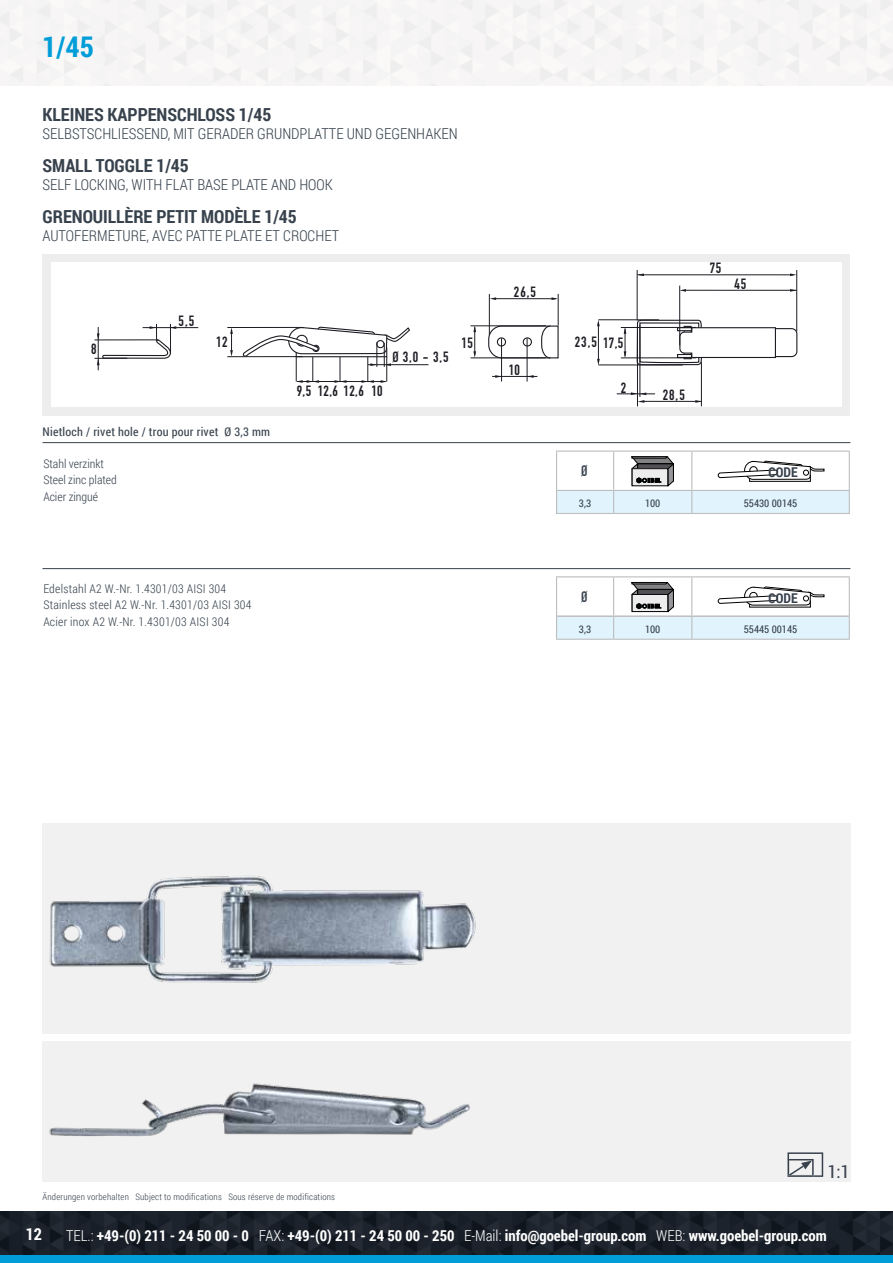
<style>
.page{position:relative;width:893px;height:1263px;background:#fff}
.page>*{position:absolute;margin:0;border:0;box-sizing:border-box;transform-origin:0 0}
.t1{font:700 28.5px "Roboto Condensed";color:#009dd8}
.t2{font:700 18px "Roboto Condensed";color:#38424d}
.t3{font:18px "Roboto Condensed";color:#38424d}
.t4{font:700 16.5px "Roboto Condensed";color:#fff}
.t5{font:300 15px "Roboto Condensed";color:#38424d}
.t6{font:700 15px "Roboto Condensed";color:#fff}
.t7{font:15px "DIN Engschrift";color:#38424d}
.t8{font:14.7px "DIN Engschrift";letter-spacing:.025em;color:#1c1c23}
.t9{font:700 13.5px "Roboto Condensed";color:#38424d}
.t10{font:300 12px/16.5px "Roboto Condensed";letter-spacing:.02em;color:#38424d}
.t11{font:300 12px/16.5px "Roboto Condensed";color:#38424d}
.t12{font:12px "Roboto Condensed";letter-spacing:.02em;color:#38424d}
.t13{font:10.5px "Roboto Condensed";color:#38424d}
.t14{font:300 9px "Roboto Condensed";letter-spacing:.02em;color:#38424d}
.s1{font-weight:300}
</style>
<div class="page">
<div style="left:0;top:1254px;width:893px;height:9px;background:#009dd8"></div>
<img style="left:0;top:1212px;width:893px;height:42px">
<div style="left:43px;top:823px;width:807px;height:210px;background:#f1f1f1"></div>
<div style="left:43px;top:1042px;width:807px;height:140px;background:#f1f1f1"></div>
<div style="left:43px;top:254px;width:807px;height:162px;background:#ededed"></div>
<div style="left:51px;top:263px;width:791px;height:144px;background:#fff"></div>
<hr style="left:43px;top:442px;width:807px;height:1px;background:#38424d">
<hr style="left:43px;top:568px;width:807px;height:1px;background:#38424d">
<hr style="left:556px;top:450px;width:58px;height:2px;background:#bcbec0">
<hr style="left:556px;top:452px;width:1px;height:38px;background:#bcbec0">
<hr style="left:614px;top:450px;width:78px;height:2px;background:#bcbec0">
<hr style="left:613px;top:452px;width:1px;height:38px;background:#bcbec0">
<hr style="left:692px;top:450px;width:158px;height:2px;background:#bcbec0">
<hr style="left:691px;top:452px;width:1px;height:38px;background:#bcbec0">
<hr style="left:849px;top:452px;width:1px;height:38px;background:#bcbec0">
<hr style="left:556px;top:513px;width:58px;height:1px;background:#bcbec0">
<hr style="left:614px;top:513px;width:78px;height:1px;background:#bcbec0">
<hr style="left:692px;top:513px;width:158px;height:1px;background:#bcbec0">
<hr style="left:556px;top:576px;width:58px;height:1px;background:#bcbec0">
<hr style="left:556px;top:577px;width:1px;height:39px;background:#bcbec0">
<hr style="left:614px;top:576px;width:78px;height:1px;background:#bcbec0">
<hr style="left:613px;top:577px;width:1px;height:38px;background:#bcbec0">
<hr style="left:692px;top:576px;width:158px;height:1px;background:#bcbec0">
<hr style="left:691px;top:577px;width:1px;height:38px;background:#bcbec0">
<hr style="left:849px;top:577px;width:1px;height:39px;background:#bcbec0">
<hr style="left:556px;top:639px;width:58px;height:1px;background:#bcbec0">
<hr style="left:614px;top:639px;width:78px;height:1px;background:#bcbec0">
<hr style="left:692px;top:639px;width:158px;height:1px;background:#bcbec0">
<svg style="left:787px;top:1152px;width:36px;height:25px"></svg>
<svg style="left:556px;top:456px;width:294px;height:57px"></svg>
<svg style="left:556px;top:582px;width:294px;height:57px"></svg>
<hr style="left:598px;top:323px;width:1px;height:39px;background:#1c1c23">
<hr style="left:637px;top:275px;width:156px;height:1px;background:#1c1c23">
<hr style="left:796px;top:270px;width:1px;height:62px;background:#1c1c23">
<svg style="left:488px;top:325px;width:71px;height:34px"></svg>
<hr style="left:637px;top:270px;width:1px;height:51px;background:#1c1c23">
<hr style="left:679px;top:286px;width:1px;height:59px;background:#1c1c23">
<hr style="left:701px;top:362px;width:1px;height:44px;background:#1c1c23">
<hr style="left:637px;top:331px;width:1px;height:75px;background:#1c1c23">
<hr style="left:598px;top:319px;width:61px;height:1px;background:#1c1c23">
<hr style="left:598px;top:365px;width:85px;height:1px;background:#1c1c23">
<hr style="left:640px;top:325px;width:1px;height:72px;background:#1c1c23">
<hr style="left:685px;top:290px;width:112px;height:1px;background:#1c1c23">
<hr style="left:643px;top:401px;width:59px;height:1px;background:#1c1c23">
<hr style="left:617px;top:394px;width:38px;height:1px;background:#1c1c23">
<svg style="left:637px;top:273px;width:7px;height:3px"></svg>
<svg style="left:790px;top:273px;width:6px;height:3px"></svg>
<svg style="left:679px;top:289px;width:7px;height:3px"></svg>
<svg style="left:631px;top:392px;width:15px;height:11px"></svg>
<svg style="left:695px;top:400px;width:7px;height:3px"></svg>
<hr style="left:495px;top:298px;width:61px;height:1px;background:#1c1c23">
<hr style="left:558px;top:294px;width:1px;height:31px;background:#1c1c23">
<hr style="left:489px;top:294px;width:1px;height:41px;background:#1c1c23">
<svg style="left:490px;top:297px;width:6px;height:3px"></svg>
<svg style="left:551px;top:297px;width:7px;height:3px"></svg>
<hr style="left:621px;top:327px;width:75px;height:1px;background:#1c1c23">
<svg style="left:624px;top:328px;width:2px;height:30px"></svg>
<hr style="left:621px;top:358px;width:75px;height:1px;background:#1c1c23">
<hr style="left:227px;top:327px;width:76px;height:1px;background:#1c1c23">
<svg style="left:230px;top:328px;width:3px;height:28px"></svg>
<hr style="left:227px;top:356px;width:76px;height:1px;background:#1c1c23">
<hr style="left:471px;top:325px;width:75px;height:1px;background:#1c1c23">
<svg style="left:473px;top:326px;width:3px;height:32px"></svg>
<hr style="left:471px;top:358px;width:75px;height:1px;background:#1c1c23">
<hr style="left:98px;top:327px;width:1px;height:43px;background:#1c1c23">
<hr style="left:95px;top:340px;width:63px;height:1px;background:#1c1c23">
<hr style="left:95px;top:358px;width:32px;height:1px;background:#1c1c23">
<hr style="left:143px;top:327px;width:55px;height:1px;background:#1c1c23">
<svg style="left:97px;top:324px;width:79px;height:41px"></svg>
<hr style="left:492px;top:376px;width:45px;height:1px;background:#1c1c23">
<hr style="left:501px;top:338px;width:1px;height:43px;background:#1c1c23">
<hr style="left:527px;top:338px;width:1px;height:43px;background:#1c1c23">
<hr style="left:368px;top:364px;width:60px;height:1px;background:#1c1c23">
<svg style="left:636px;top:307px;width:162px;height:70px"></svg>
<svg style="left:243px;top:326px;width:167px;height:57px"></svg>
<img style="left:42px;top:870px;width:434px;height:116px">
<img style="left:42px;top:1066px;width:428px;height:116px">
<h1 class="t1" style="left:43px;top:27px;width:53px">1/45</h1>
<p class="t2" style="left:43px;top:102px;width:230px">KLEINES KAPPENSCHLOSS 1/45</p>
<p class="t5" style="left:43px;top:123px;width:417px">SELBSTSCHLIESSEND, MIT GERADER GRUNDPLATTE UND GEGENHAKEN</p>
<p class="t2" style="left:43px;top:153px;width:148px">SMALL TOGGLE 1/45</p>
<p class="t5" style="left:43px;top:174px;width:292px">SELF LOCKING, WITH FLAT BASE PLATE AND HOOK</p>
<p class="t2" style="left:43px;top:204px;width:256px">GRENOUILLÈRE PETIT MODÈLE 1/45</p>
<p class="t5" style="left:43px;top:225px;width:298px">AUTOFERMETURE, AVEC PATTE PLATE ET CROCHET</p>
<p class="t8" style="left:91px;top:340px;width:7px">8</p>
<p class="t8" style="left:179px;top:312px;width:17px">5,5</p>
<p class="t8" style="left:216px;top:333px;width:13px">12</p>
<p class="t8" style="left:461px;top:334px;width:13px">15</p>
<p class="t8" style="left:297px;top:382px;width:16px">9,5</p>
<p class="t8" style="left:318px;top:382px;width:66px">12,6 12,6 10</p>
<p class="t8" style="left:392px;top:348px;width:57px">Ø 3,0 - 3,5</p>
<p class="t12" style="left:43px;top:423px;width:229px">Nietloch / rivet hole / trou pour rivet Ø 3,3 mm</p>
<p class="t11" style="left:43px;top:455px;width:75px">Stahl verzinkt<br>Steel zinc plated<br>Acier zingué</p>
<p class="t10" style="left:43px;top:580px;width:210px">Edelstahl A2 W.-Nr. 1.4301/03 AISI 304<br>Stainless steel A2 W.-Nr. 1.4301/03 AISI 304<br>Acier inox A2 W.-Nr. 1.4301/03 AISI 304</p>
<p class="t8" style="left:514px;top:283px;width:23px">26,5</p>
<p class="t8" style="left:509px;top:361px;width:13px">10</p>
<p class="t8" style="left:575px;top:334px;width:50px">23,5 17,5</p>
<p class="t8" style="left:621px;top:379px;width:7px">2</p>
<p class="t8" style="left:710px;top:260px;width:13px">75</p>
<p class="t8" style="left:734px;top:276px;width:13px">45</p>
<p class="t8" style="left:663px;top:386px;width:23px">28,5</p>
<p class="t7" style="left:581px;top:462px;width:8px">Ø</p>
<p class="t9" style="left:769px;top:463px;width:31px">CODE</p>
<p class="t13" style="left:579px;top:496px;width:14px">3,3</p>
<p class="t13" style="left:645px;top:496px;width:17px">100</p>
<p class="t13" style="left:744px;top:496px;width:55px">55430 00145</p>
<p class="t7" style="left:581px;top:588px;width:8px">Ø</p>
<p class="t9" style="left:769px;top:589px;width:31px">CODE</p>
<p class="t13" style="left:579px;top:622px;width:14px">3,3</p>
<p class="t13" style="left:645px;top:622px;width:17px">100</p>
<p class="t13" style="left:744px;top:622px;width:55px">55445 00145</p>
<p class="t14" style="left:43px;top:1191px;width:294px">Änderungen vorbehalten Subject to modifications Sous réserve de modifications</p>
<p class="t3" style="left:828px;top:1159px;width:23px">1:1</p>
<p class="t4" style="left:26px;top:1222px;width:18px">12</p>
<p class="t6" style="left:66px;top:1225px;width:762px"><span class="s1">TEL.:</span> +49-(0) 211 - 24 50 00 - 0 <span class="s1">FAX:</span> +49-(0) 211 - 24 50 00 - 250 <span class="s1">E-Mail:</span> info@goebel-group.com <span class="s1">WEB:</span> www.goebel-group.com</p>
</div>
